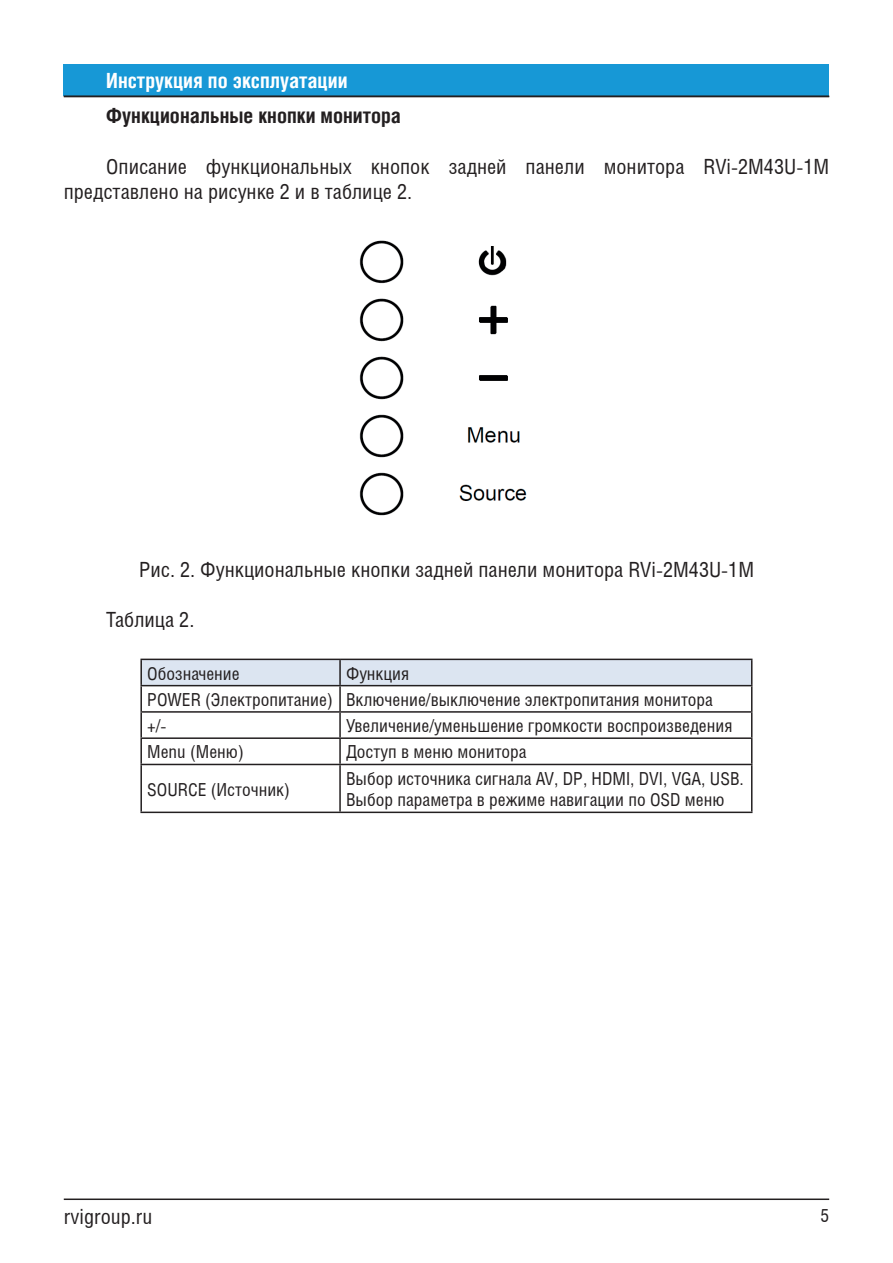
<style>
.page{position:relative;width:893px;height:1263px;background:#fff}
.page>*{position:absolute;margin:0;border:0;box-sizing:border-box;transform-origin:0 0}
.t1{font:21px/25.2px "Helios Cond";color:#231f20}
.t2{font:700 21px "Helios Cond";color:#231f20}
.t3{font:700 21px "Helios Cond";color:#fff}
.t4{font:18px/26.2px "Helios Cond";color:#231f20}
</style>
<div class="page">
<div style="left:64px;top:64px;width:765px;height:32px;background:#1798d6"></div>
<hr style="left:64px;top:96px;width:765px;height:1px;background:#231f20">
<hr style="left:64px;top:1198px;width:765px;height:2px;background:#231f20">
<hr style="left:140px;top:659px;width:200px;height:1px;background:#231f20">
<hr style="left:140px;top:660px;width:2px;height:25px;background:#231f20">
<hr style="left:140px;top:685px;width:200px;height:1px;background:#231f20">
<hr style="left:140px;top:686px;width:2px;height:25px;background:#231f20">
<hr style="left:140px;top:711px;width:200px;height:2px;background:#231f20">
<hr style="left:140px;top:713px;width:2px;height:24px;background:#231f20">
<hr style="left:140px;top:737px;width:200px;height:2px;background:#231f20">
<hr style="left:140px;top:739px;width:2px;height:25px;background:#231f20">
<svg style="left:141px;top:659px;width:611px;height:105px"></svg>
<hr style="left:140px;top:764px;width:200px;height:1px;background:#231f20">
<hr style="left:140px;top:765px;width:2px;height:46px;background:#231f20">
<hr style="left:340px;top:764px;width:412px;height:1px;background:#231f20">
<hr style="left:339px;top:765px;width:2px;height:46px;background:#231f20">
<hr style="left:751px;top:765px;width:1px;height:46px;background:#231f20">
<hr style="left:140px;top:811px;width:200px;height:2px;background:#231f20">
<hr style="left:340px;top:811px;width:412px;height:2px;background:#231f20">
<img style="left:359px;top:240px;width:168px;height:276px">
<p class="t3" style="left:106px;top:68px;width:243px">Инструкция по эксплуатации</p>
<p class="t2" style="left:106px;top:103px;width:296px">Функциональные кнопки монитора</p>
<p class="t1" style="left:64px;top:153px;width:767px;text-indent:43px">Описание функциональных кнопок задней панели монитора RVi-2M43U-1M представлено на рисунке 2 и в таблице 2.</p>
<p class="t1" style="left:139px;top:556px;width:617px">Рис. 2. Функциональные кнопки задней панели монитора RVi-2M43U-1M</p>
<p class="t1" style="left:106px;top:607px;width:90px">Таблица 2.</p>
<p class="t4" style="left:147px;top:660px;width:94px">Обозначение</p>
<p class="t4" style="left:147px;top:660px;width:567px;text-indent:199px">Функция<br>POWER (Электропитание) Включение/выключение электропитания монитора +/-</p>
<p class="t4" style="left:346px;top:712px;width:388px">Увеличение/уменьшение громкости воспроизведения</p>
<p class="t4" style="left:147px;top:739px;width:98px">Menu (Меню)</p>
<p class="t4" style="left:346px;top:739px;width:182px">Доступ в меню монитора</p>
<p class="t4" style="left:147px;top:776px;width:144px">SOURCE (Источник)</p>
<p class="t4" style="left:346px;top:767px;width:399px;line-height:21.6px">Выбор источника сигнала AV, DP, HDMI, DVI, VGA, USB.<br>Выбор параметра в режиме навигации по OSD меню</p>
<p class="t1" style="left:64px;top:1204px;width:90px">rvigroup.ru</p>
<p class="t4" style="left:820px;top:1202px;width:10px">5</p>
</div>
